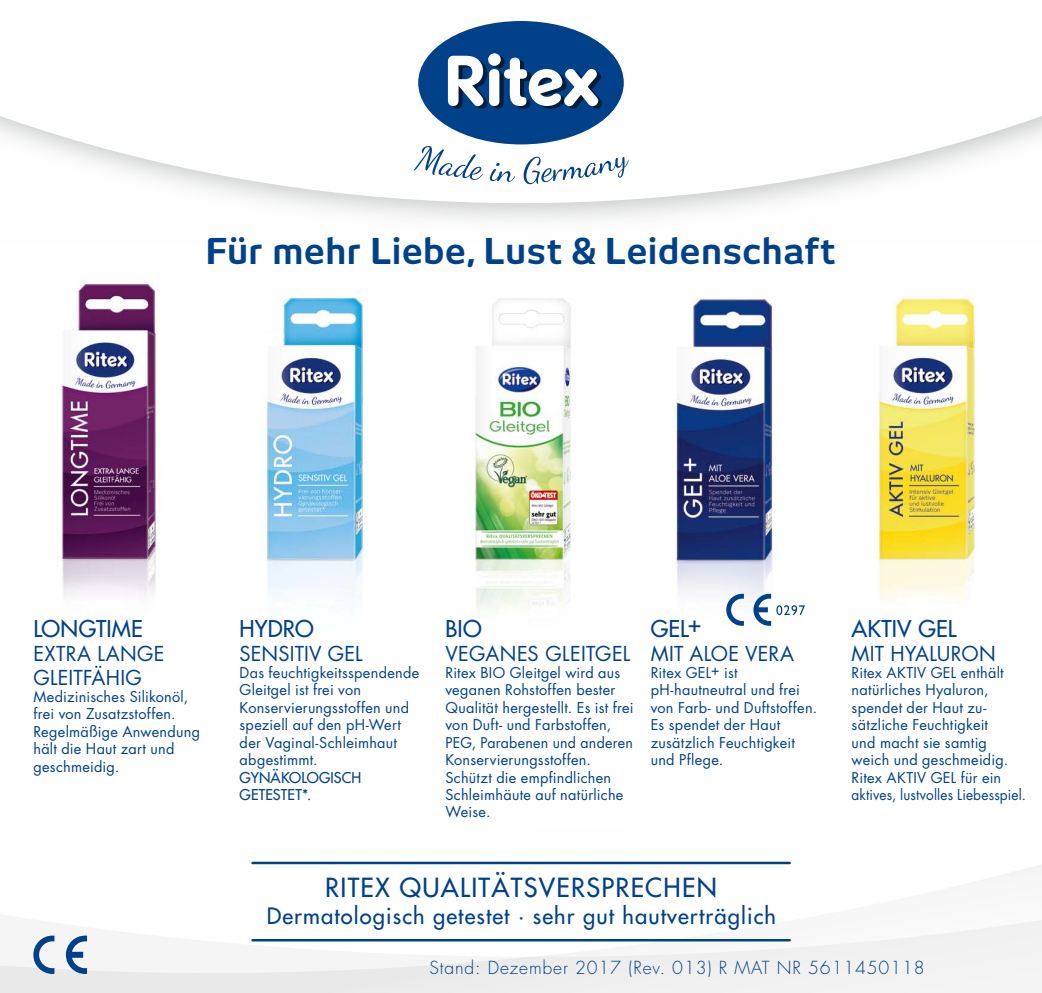
<style>
.page{position:relative;width:1042px;height:993px;background:#fff}
.page>*{position:absolute;margin:0;border:0;box-sizing:border-box;transform-origin:0 0}
.t1{font:700 35px "New June";letter-spacing:.025em;color:#004189}
.t2{font:25.75px "Futura LT";letter-spacing:.05em;color:#004189}
.t3{font:22.5px "Futura LT";letter-spacing:.005em;color:#004189}
.t4{font:22px "Futura LT";letter-spacing:.05em;color:#004189}
.t5{font:20px/24px "Futura LT";letter-spacing:.01em;color:#004189}
.t6{font:300 17.5px "Futura LT";letter-spacing:.05em;color:#004189}
.t7{font:14.5px/17.5px "Futura LT";letter-spacing:.02em;color:#004189}
.t8{font:14.5px/17.5px "Futura LT";letter-spacing:.005em;color:#004189}
</style>
<div class="page">
<img style="left:61px;top:283px;width:918px;height:343px">
<svg style="left:0;top:116px;width:1042px;height:87px"></svg>
<svg style="left:0;top:869px;width:1042px;height:123px"></svg>
<svg style="left:33px;top:935px;width:21px;height:38px"></svg>
<svg style="left:66px;top:935px;width:21px;height:38px"></svg>
<svg style="left:726px;top:593px;width:18px;height:32px"></svg>
<svg style="left:753px;top:116px;width:52px;height:876px"></svg>
<svg style="left:413px;top:21px;width:215px;height:971px"></svg>
<hr style="left:252px;top:861px;width:537px;height:2px;background:#004189">
<hr style="left:252px;top:938px;width:537px;height:3px;background:#004189">
<h1 class="t1" style="left:206px;top:230px;width:631px">Für mehr Liebe, Lust &amp; Leidenschaft</h1>
<h3 class="t3" style="left:33px;top:613px;width:111px">LONGTIME</h3>
<h3 class="t5" style="left:33px;top:641px;width:133px">EXTRA LANGE<br>GLEITFÄHIG</h3>
<p class="t7" style="left:33px;top:688px;width:168px">Medizinisches Silikonöl, frei von Zusatzstoffen.<br>Regelmäßige Anwendung hält die Haut zart und geschmeidig.</p>
<h3 class="t3" style="left:240px;top:613px;width:76px">HYDRO</h3>
<h3 class="t5" style="left:240px;top:641px;width:124px">SENSITIV GEL</h3>
<p class="t7" style="left:240px;top:664px;width:181px">Das feuchtigkeitsspendende<br>Gleitgel ist frei von<br>Konservierungsstoffen und speziell auf den pH-Wert der Vaginal-Schleimhaut abgestimmt.</p>
<p class="t8" style="left:240px;top:768px;width:123px">GYNÄKOLOGISCH<br>GETESTET*.</p>
<h3 class="t3" style="left:445px;top:613px;width:38px">BIO</h3>
<h3 class="t5" style="left:445px;top:641px;width:186px">VEGANES GLEITGEL</h3>
<p class="t7" style="left:445px;top:664px;width:190px">Ritex BIO Gleitgel wird aus veganen Rohstoffen bester<br>Qualität hergestellt. Es ist frei von Duft- und Farbstoffen,<br>PEG, Parabenen und anderen<br>Konservierungsstoffen.<br>Schützt die empfindlichen<br>Schleimhäute auf natürliche<br>Weise.</p>
<h3 class="t3" style="left:651px;top:613px;width:52px">GEL+</h3>
<h3 class="t5" style="left:651px;top:641px;width:145px">MIT ALOE VERA</h3>
<p class="t7" style="left:651px;top:664px;width:168px">Ritex GEL+ ist pH-hautneutral und frei von Farb- und Duftstoffen.<br>Es spendet der Haut zusätzlich Feuchtigkeit und Pflege.</p>
<h2 class="t2" style="left:325px;top:870px;width:393px">RITEX QUALITÄTSVERSPRECHEN</h2>
<h3 class="t4" style="left:267px;top:901px;width:511px">Dermatologisch getestet · sehr gut hautverträglich</h3>
<h3 class="t3" style="left:851px;top:613px;width:106px">AKTIV GEL</h3>
<h3 class="t5" style="left:851px;top:641px;width:146px">MIT HYALURON</h3>
<p class="t7" style="left:851px;top:664px;width:176px">Ritex AKTIV GEL enthält natürliches Hyaluron, spendet der Haut zu&shy;sätzliche Feuchtigkeit<br>und macht sie samtig weich und geschmeidig.<br>Ritex AKTIV GEL für ein aktives, lustvolles Liebesspiel.</p>
<p class="t6" style="left:429px;top:956px;width:497px">Stand: Dezember 2017 (Rev. 013) R MAT NR 5611450118</p>
</div>
